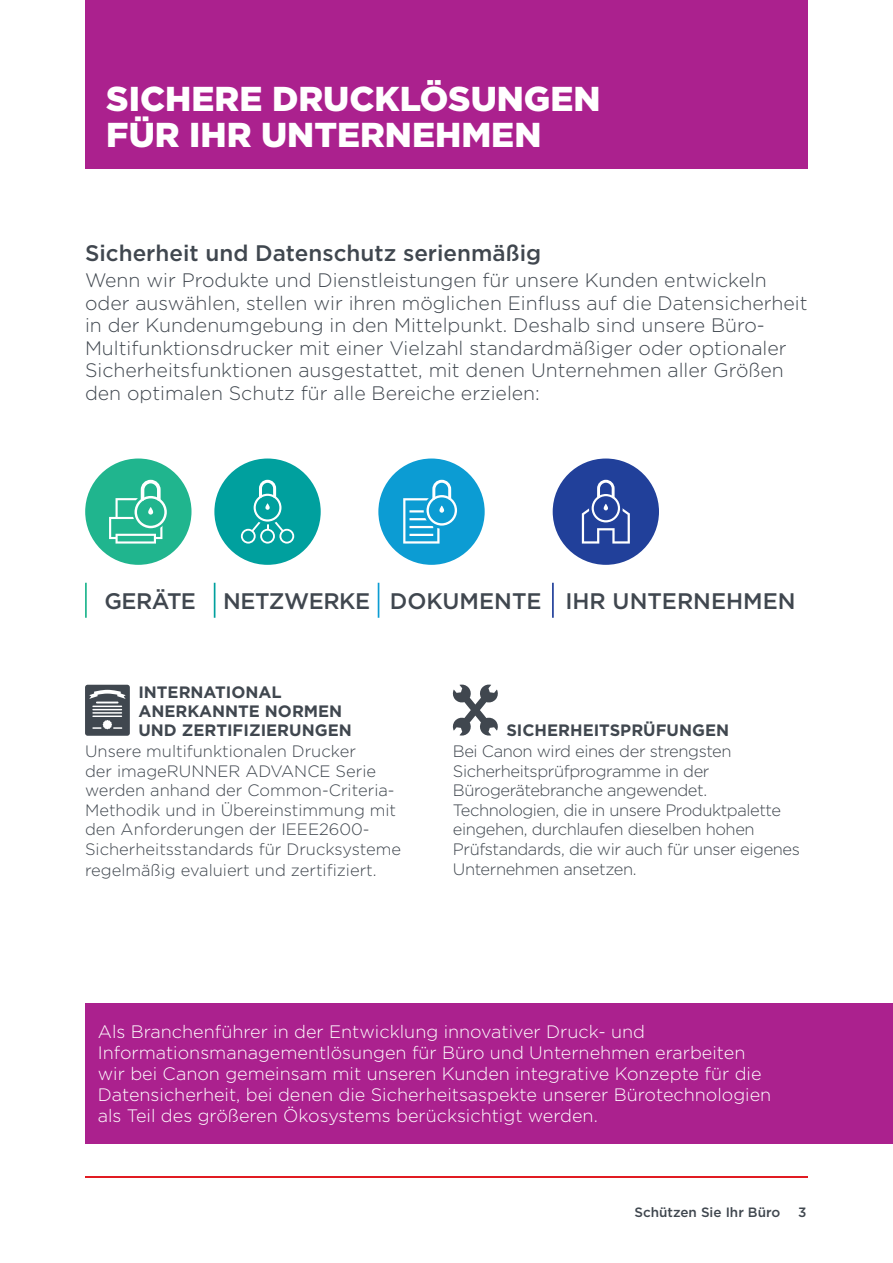
<style>
.page{position:relative;width:893px;height:1263px;background:#fff}
.page>*{position:absolute;margin:0;border:0;box-sizing:border-box;transform-origin:0 0}
.t1{font:900 34.5px/36px "Gotham";color:#fff}
.t2{font:500 22.5px "Gotham";color:#40474f}
.t3{font:300 19.5px/22.5px "Gotham";color:#40474f}
.t4{font:300 18px/21px "Gotham";color:#fff}
.t5{font:300 16.5px/19.5px "Gotham";letter-spacing:-.025em;color:#40474f}
.t6{font:300 16.5px/19.5px "Gotham";color:#40474f}
.t7{font:700 16.5px/18.8px "Gotham";color:#40474f}
.t8{font:500 13.5px "Gotham";color:#40474f}
</style>
<div class="page">
<hr style="left:85px;top:1176px;width:723px;height:2px;background:#e11b22">
<div style="left:85px;top:1002px;width:808px;height:141px;background:#ab218e"></div>
<div style="left:85px;top:0;width:723px;height:168px;background:#ab218e"></div>
<hr style="left:85px;top:583px;width:2px;height:35px;background:#20b58e">
<hr style="left:214px;top:583px;width:1px;height:35px;background:#00a09e">
<hr style="left:378px;top:583px;width:1px;height:35px;background:#0c9cd3">
<hr style="left:552px;top:583px;width:2px;height:35px;background:#21409a">
<svg style="left:85px;top:685px;width:45px;height:51px"></svg>
<svg style="left:452px;top:684px;width:46px;height:52px"></svg>
<div style="left:85px;top:458px;width:106px;height:107px;background:#20b58e;border-radius:50%"></div>
<svg style="left:109px;top:479px;width:58px;height:65px"></svg>
<svg style="left:148px;top:507px;width:5px;height:8px"></svg>
<div style="left:214px;top:458px;width:107px;height:107px;background:#00a09e;border-radius:50%"></div>
<svg style="left:241px;top:479px;width:53px;height:65px"></svg>
<div style="left:378px;top:458px;width:107px;height:107px;background:#0c9cd3;border-radius:50%"></div>
<svg style="left:403px;top:479px;width:54px;height:65px"></svg>
<div style="left:553px;top:458px;width:106px;height:107px;background:#21409a;border-radius:50%"></div>
<svg style="left:582px;top:479px;width:48px;height:65px"></svg>
<h1 class="t1" style="left:106px;top:81px;width:496px">SICHERE DRUCKLÖSUNGEN<br>FÜR IHR UNTERNEHMEN</h1>
<p class="t2" style="left:85px;top:238px;width:458px">Sicherheit und Datenschutz serienmäßig</p>
<p class="t3" style="left:85px;top:269px;width:724px">Wenn wir Produkte und Dienstleistungen für unsere Kunden entwickeln oder auswählen, stellen wir ihren möglichen Einfluss auf die Datensicherheit in der Kundenumgebung in den Mittelpunkt. Deshalb sind unsere Büro-Multifunktionsdrucker mit einer Vielzahl standardmäßiger oder optionaler Sicherheitsfunktionen ausgestattet, mit denen Unternehmen aller Größen den optimalen Schutz für alle Bereiche erzielen:</p>
<p class="t2" style="left:104px;top:586px;width:693px">GERÄTE NETZWERKE DOKUMENTE IHR UNTERNEHMEN</p>
<p class="t7" style="left:138px;top:683px;width:215px">INTERNATIONAL<br>ANERKANNTE NORMEN<br>UND ZERTIFIZIERUNGEN</p>
<p class="t6" style="left:85px;top:741px;width:318px">Unsere multifunktionalen Drucker<br>der imageRUNNER ADVANCE Serie werden anhand der Common-Criteria-Methodik und in Übereinstimmung mit den Anforderungen der IEEE2600- Sicherheitsstandards für Drucksysteme</p>
<p class="t6" style="left:85px;top:860px;width:293px">regelmäßig evaluiert und zertifiziert.</p>
<p class="t7" style="left:506px;top:720px;width:224px">SICHERHEITSPRÜFUNGEN</p>
<p class="t5" style="left:453px;top:741px;width:349px">Bei Canon wird eines der strengsten Sicherheitsprüfprogramme in der Bürogerätebranche angewendet.<br>Technologien, die in unsere Produktpalette eingehen, durchlaufen dieselben hohen Prüfstandards, die wir auch für unser eigenes Unternehmen ansetzen.</p>
<p class="t4" style="left:98px;top:1021px;width:675px">Als Branchenführer in der Entwicklung innovativer Druck- und Informationsmanagementlösungen für Büro und Unternehmen erarbeiten wir bei Canon gemeinsam mit unseren Kunden integrative Konzepte für die Datensicherheit, bei denen die Sicherheitsaspekte unserer Bürotechnologien als Teil des größeren Ökosystems berücksichtigt werden.</p>
<p class="t8" style="left:634px;top:1203px;width:147px">Schützen Sie Ihr Büro</p>
<p class="t8" style="left:798px;top:1203px;width:10px">3</p>
</div>
